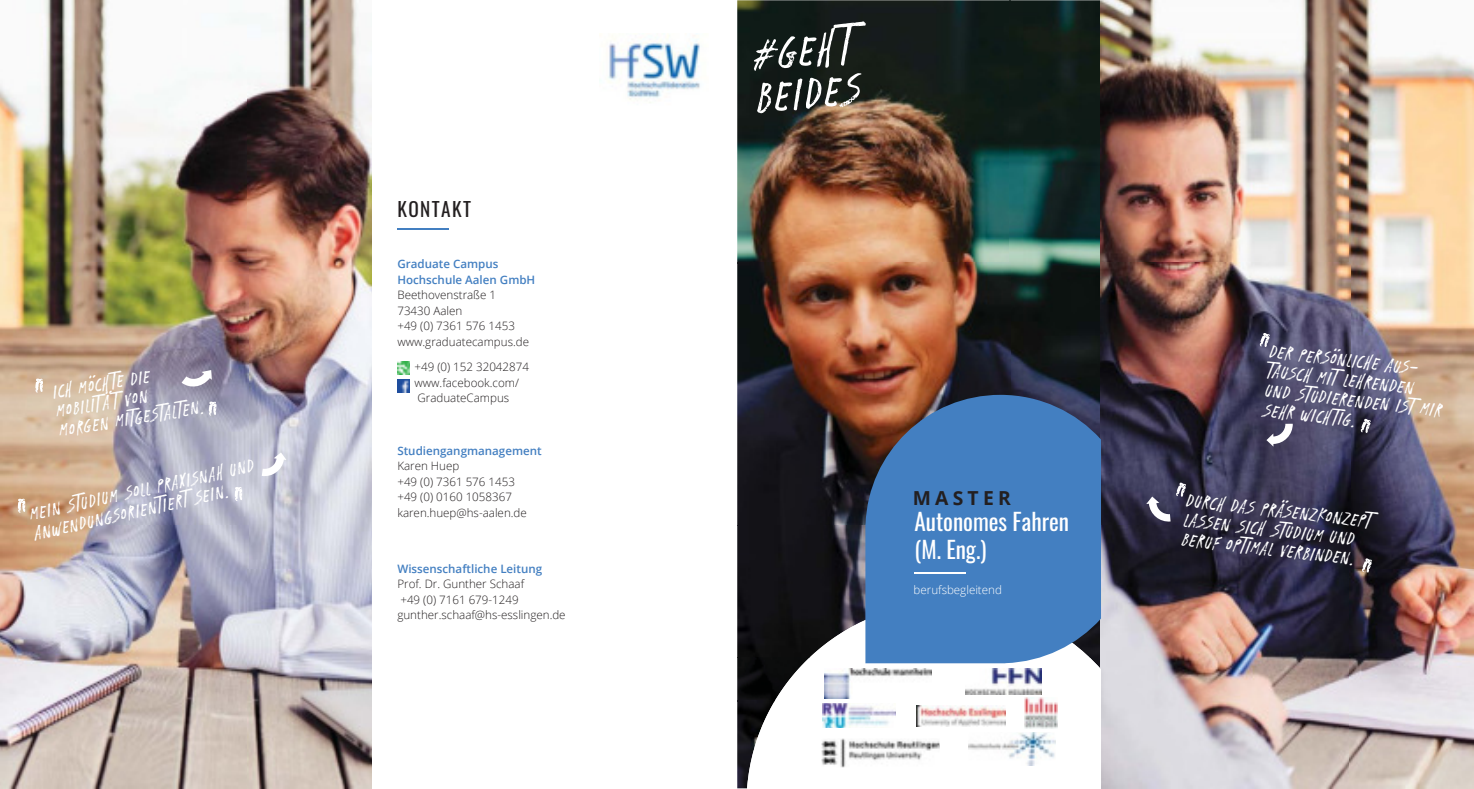
<style>
.page{position:relative;width:1474px;height:789px;background:#fff}
.page>*{position:absolute;margin:0;border:0;box-sizing:border-box;transform-origin:0 0}
.t1{font:46.38px/42.7px "Odachi";color:#fff}
.t2{font:23.1px/27.8px "Oswald";color:#fff}
.t3{font:19.25px/19.4px "Odachi";color:#fff}
.t4{font:19.25px "Oswald";letter-spacing:.075em;color:#231f20}
.t5{font:700 19.25px "Open Sans";letter-spacing:.22em;color:#231f20}
.t6{font:300 11.55px/15.4px "Open Sans";color:#231f20}
.t7{font:600 11.55px/15.4px "Open Sans";color:#437fc1}
.t8{font:300 11.55px "Open Sans";color:#fff}
</style>
<div class="page">
<svg style="left:397px;top:380px;width:12px;height:12px"></svg>
<svg style="left:397px;top:361px;width:13px;height:13px"></svg>
<img style="left:737px;top:0;width:273px;height:525px">
<img style="left:1010px;top:0;width:91px;height:395px">
<img style="left:737px;top:525px;width:128px;height:132px">
<img style="left:737px;top:657px;width:9px;height:43px">
<img style="left:737px;top:700px;width:9px;height:88px">
<img style="left:0;top:0;width:372px;height:788px">
<img style="left:1101px;top:0;width:373px;height:788px">
<svg style="left:746px;top:602px;width:355px;height:186px"></svg>
<svg style="left:865px;top:395px;width:236px;height:268px;background:#477ab4"></svg>
<img style="left:608px;top:35px;width:92px;height:68px">
<img style="left:968px;top:732px;width:87px;height:33px">
<hr style="left:397px;top:228px;width:52px;height:1px;background:#437fc1">
<hr style="left:913px;top:572px;width:52px;height:2px;background:#fff">
<svg style="left:1266px;top:424px;width:26px;height:22px"></svg>
<svg style="left:262px;top:452px;width:24px;height:25px"></svg>
<svg style="left:182px;top:370px;width:30px;height:19px"></svg>
<img style="left:822px;top:703px;width:73px;height:24px">
<img style="left:824px;top:668px;width:107px;height:30px">
<img style="left:1024px;top:698px;width:33px;height:30px">
<img style="left:965px;top:668px;width:77px;height:26px">
<img style="left:916px;top:706px;width:89px;height:20px">
<img style="left:821px;top:738px;width:118px;height:29px">
<svg style="left:1146px;top:482px;width:40px;height:40px;background:#54526b"></svg>
<svg style="left:1361px;top:558px;width:11px;height:15px"></svg>
<svg style="left:34px;top:378px;width:11px;height:15px"></svg>
<svg style="left:207px;top:401px;width:11px;height:15px"></svg>
<svg style="left:1259px;top:332px;width:11px;height:15px"></svg>
<svg style="left:1360px;top:418px;width:11px;height:15px"></svg>
<svg style="left:16px;top:497px;width:11px;height:16px"></svg>
<svg style="left:233px;top:486px;width:11px;height:15px"></svg>
<h3 class="t3" style="left:52px;top:382px;width:148px;rotate:-9deg">ICH MÖCHTE DIE<br>MOBILITÄ T VON<br>MORGEN MITGESTALTEN.</h3>
<h3 class="t3" style="left:29px;top:504px;width:230px;rotate:-12deg">MEIN STUDIUM SOLL PRAXISNAH UND<br>ANWENDUNGSORIENTIERT SEIN.</h3>
<h3 class="t4" style="left:397px;top:201px;width:75px">KONTAKT</h3>
<p class="t7" style="left:397px;top:257px;width:139px">Graduate Campus<br>Hochschule Aalen GmbH</p>
<p class="t6" style="left:397px;top:288px;width:133px">Beethovenstraße 1<br>73430 Aalen<br>+49 (0) 7361 576 1453 www.graduatecampus.de</p>
<p class="t6" style="left:414px;top:360px;width:116px">+49 (0) 152 32042874 www.facebook.com/<br>GraduateCampus</p>
<p class="t7" style="left:397px;top:444px;width:146px">Studiengangmanagement</p>
<p class="t6" style="left:397px;top:459px;width:131px">Karen Huep<br>+49 (0) 7361 576 1453 +49 (0) 0160 1058367 karen.huep@hs-aalen.de</p>
<p class="t7" style="left:397px;top:562px;width:146px">Wissenschaftliche Leitung</p>
<p class="t6" style="left:397px;top:577px;width:170px">Prof. Dr. Gunther Schaaf<br>+49 (0) 7161 679-1249 gunther.schaaf@hs-esslingen.de</p>
<h1 class="t1" style="left:752px;top:34px;width:105px;rotate:-5deg">#GEHT<br>BEIDES</h1>
<h3 class="t3" style="left:1271px;top:343px;width:179px;rotate:6deg">DER PERSÖNLICHE AUS-<br>TAUSCH MIT LEHRENDEN<br>UND STUDIERENDEN IST MIR<br>SEHR WICHTIG.</h3>
<h3 class="t5" style="left:912px;top:486px;width:100px">MASTER</h3>
<h3 class="t3" style="left:1187px;top:492px;width:187px;rotate:6deg">DURCH DAS PRÄSENZKONZEPT<br>LASSEN SICH STUDIUM UND<br>BERUF OPTIMAL VERBINDEN.</h3>
<h2 class="t2" style="left:914px;top:510px;width:156px">Autonomes Fahren (M. Eng.)</h2>
<p class="t8" style="left:913px;top:584px;width:90px">berufsbegleitend</p>
</div>
